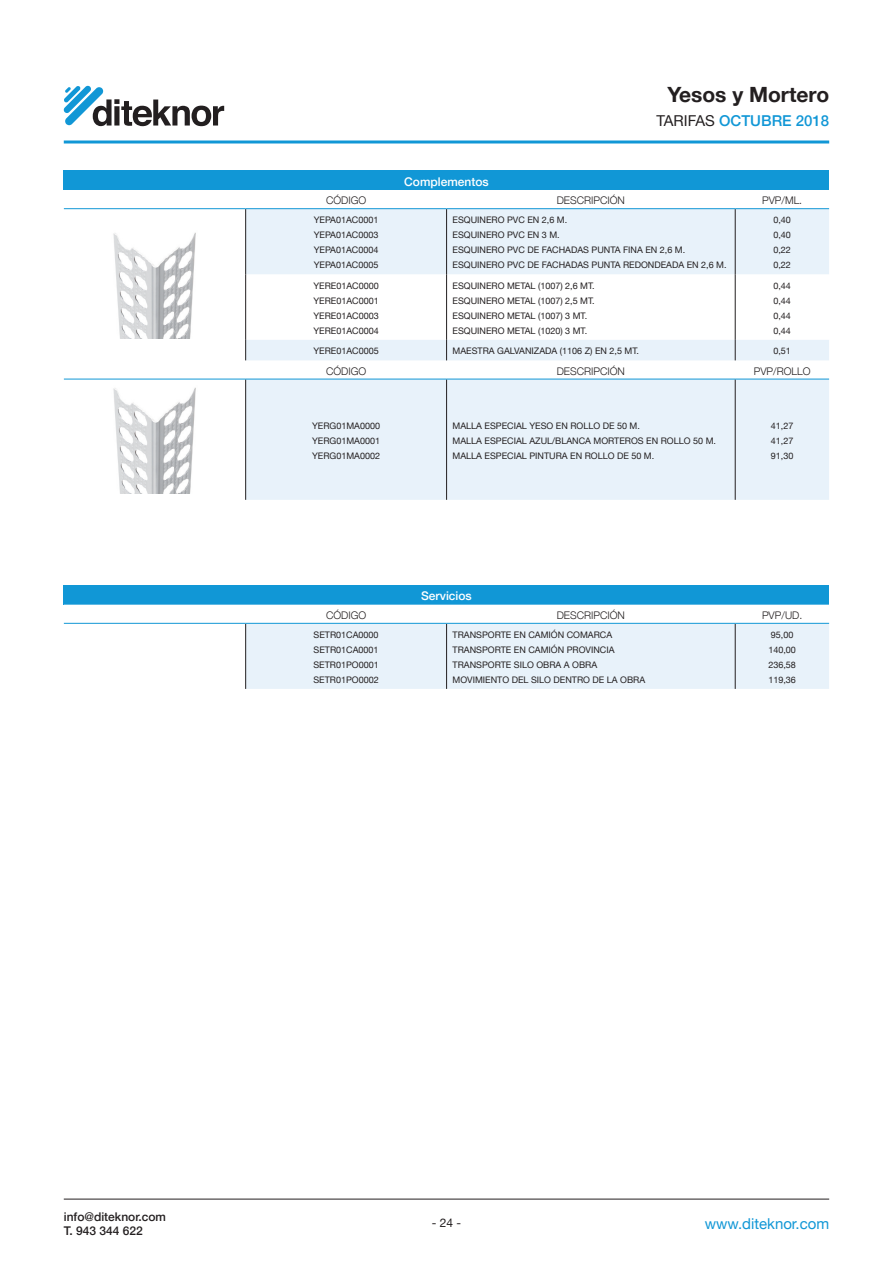
<style>
.page{position:relative;width:893px;height:1263px;background:#fff}
.page>*{position:absolute;margin:0;border:0;box-sizing:border-box;transform-origin:0 0}
.t1{font:700 21px "Helvetica Neue";color:#231f20}
.t2{font:500 15px "Helvetica Neue";color:#1197d6}
.t3{font:15px "Helvetica Neue";color:#1197d6}
.t4{font:500 12px/14.4px "Helvetica Neue";color:#231f20}
.t5{font:500 12px "Helvetica Neue";color:#fff}
.t6{font:12px "Helvetica Neue";color:#231f20}
.t7{font:300 10.5px "Helvetica Neue";color:#231f20}
.t8{font:9px/15px "Helvetica Neue";color:#231f20;text-align:justify}
.s1{font-weight:400;color:#231f20}
</style>
<div class="page">
<hr style="left:64px;top:140px;width:765px;height:3px;background:#1197d6">
<hr style="left:64px;top:1199px;width:765px;height:1px;background:#231f20">
<svg style="left:63px;top:86px;width:161px;height:40px"></svg>
<div style="left:64px;top:170px;width:765px;height:20px;background:#1197d6"></div>
<svg style="left:64px;top:209px;width:182px;height:170px"></svg>
<svg style="left:246px;top:209px;width:583px;height:291px;fill:#e8f2fa"></svg>
<hr style="left:245px;top:209px;width:1px;height:65px;background:#231f20">
<hr style="left:446px;top:209px;width:1px;height:65px;background:#231f20">
<hr style="left:735px;top:209px;width:1px;height:65px;background:#231f20">
<hr style="left:245px;top:274px;width:1px;height:66px;background:#231f20">
<hr style="left:446px;top:274px;width:1px;height:66px;background:#231f20">
<hr style="left:735px;top:274px;width:1px;height:66px;background:#231f20">
<svg style="left:245px;top:340px;width:1px;height:20px"></svg>
<svg style="left:446px;top:340px;width:1px;height:20px"></svg>
<svg style="left:735px;top:340px;width:1px;height:20px"></svg>
<hr style="left:245px;top:379px;width:1px;height:121px;background:#231f20">
<hr style="left:446px;top:379px;width:1px;height:121px;background:#231f20">
<hr style="left:735px;top:379px;width:1px;height:121px;background:#231f20">
<hr style="left:64px;top:208px;width:182px;height:1px;background:#1197d6">
<hr style="left:246px;top:208px;width:201px;height:1px;background:#1197d6">
<hr style="left:447px;top:208px;width:288px;height:1px;background:#1197d6">
<hr style="left:735px;top:208px;width:94px;height:1px;background:#1197d6">
<hr style="left:64px;top:379px;width:182px;height:1px;background:#1197d6">
<hr style="left:246px;top:379px;width:201px;height:1px;background:#1197d6">
<hr style="left:447px;top:379px;width:288px;height:1px;background:#1197d6">
<hr style="left:735px;top:379px;width:94px;height:1px;background:#1197d6">
<img style="left:112px;top:230px;width:86px;height:109px">
<img style="left:113px;top:387px;width:83px;height:107px">
<div style="left:64px;top:585px;width:765px;height:20px;background:#1197d6"></div>
<svg style="left:64px;top:622px;width:765px;height:67px"></svg>
<hr style="left:245px;top:624px;width:1px;height:65px;background:#231f20">
<hr style="left:446px;top:624px;width:1px;height:65px;background:#231f20">
<hr style="left:735px;top:624px;width:1px;height:65px;background:#231f20">
<hr style="left:64px;top:623px;width:182px;height:1px;background:#1197d6">
<hr style="left:246px;top:623px;width:201px;height:1px;background:#1197d6">
<hr style="left:447px;top:623px;width:288px;height:1px;background:#1197d6">
<hr style="left:735px;top:623px;width:94px;height:1px;background:#1197d6">
<h1 class="t1" style="left:667px;top:78px;width:163px">Yesos y Mortero</h1>
<h3 class="t5" style="left:404px;top:172px;width:86px">Complementos</h3>
<h2 class="t2" style="left:657px;top:109px;width:174px"><span class="s1">TARIFAS</span> OCTUBRE 2018</h2>
<p class="t7" style="left:326px;top:192px;width:42px">CÓDIGO</p>
<p class="t7" style="left:557px;top:192px;width:70px">DESCRIPCIÓN</p>
<p class="t7" style="left:762px;top:192px;width:42px">PVP/ML.</p>
<p class="t8" style="left:314px;top:213px;width:66px">YEPA01AC0001<br>YEPA01AC0003<br>YEPA01AC0004<br>YEPA01AC0005</p>
<p class="t8" style="left:453px;top:213px;width:276px;text-align:left">ESQUINERO PVC EN 2,6 M.<br>ESQUINERO PVC EN 3 M.<br>ESQUINERO PVC DE FACHADAS PUNTA FINA EN 2,6 M.<br>ESQUINERO PVC DE FACHADAS PUNTA REDONDEADA EN 2,6 M.</p>
<p class="t8" style="left:773px;top:213px;width:19px">0,40<br>0,40<br>0,22<br>0,22</p>
<p class="t8" style="left:313px;top:279px;width:67px">YERE01AC0000<br>YERE01AC0001<br>YERE01AC0003<br>YERE01AC0004</p>
<p class="t8" style="left:453px;top:279px;width:144px;text-align:left">ESQUINERO METAL (1007) 2,6 MT.<br>ESQUINERO METAL (1007) 2,5 MT.<br>ESQUINERO METAL (1007) 3 MT.<br>ESQUINERO METAL (1020) 3 MT.</p>
<p class="t8" style="left:773px;top:279px;width:19px">0,44<br>0,44<br>0,44<br>0,44</p>
<p class="t8" style="left:313px;top:344px;width:67px">YERE01AC0005</p>
<p class="t8" style="left:453px;top:344px;width:188px">MAESTRA GALVANIZADA (1106 Z) EN 2,5 MT.</p>
<p class="t8" style="left:773px;top:344px;width:19px">0,51</p>
<p class="t7" style="left:326px;top:363px;width:42px">CÓDIGO</p>
<p class="t7" style="left:557px;top:363px;width:70px">DESCRIPCIÓN</p>
<p class="t7" style="left:754px;top:363px;width:58px">PVP/ROLLO</p>
<p class="t8" style="left:312px;top:418px;width:70px">YERG01MA0000<br>YERG01MA0001<br>YERG01MA0002</p>
<p class="t8" style="left:453px;top:419px;width:265px;text-align:left">MALLA ESPECIAL YESO EN ROLLO DE 50 M.<br>MALLA ESPECIAL AZUL/BLANCA MORTEROS EN ROLLO 50 M.<br>MALLA ESPECIAL PINTURA EN ROLLO DE 50 M.</p>
<p class="t8" style="left:771px;top:419px;width:24px">41,27<br>41,27<br>91,30</p>
<h3 class="t5" style="left:421px;top:586px;width:52px">Servicios</h3>
<p class="t7" style="left:326px;top:607px;width:42px">CÓDIGO</p>
<p class="t7" style="left:557px;top:607px;width:70px">DESCRIPCIÓN</p>
<p class="t7" style="left:762px;top:607px;width:42px">PVP/UD.</p>
<p class="t8" style="left:313px;top:628px;width:67px">SETR01CA0000<br>SETR01CA0001<br>SETR01PO0001<br>SETR01PO0002</p>
<p class="t8" style="left:453px;top:628px;width:194px;text-align:left">TRANSPORTE EN CAMIÓN COMARCA<br>TRANSPORTE EN CAMIÓN PROVINCIA<br>TRANSPORTE SILO OBRA A OBRA<br>MOVIMIENTO DEL SILO DENTRO DE LA OBRA</p>
<p class="t8" style="left:768px;top:628px;width:29px;text-align:left">95,00<br>140,00<br>236,58<br>119,36</p>
<h3 class="t4" style="left:64px;top:1208px;width:104px">info@diteknor.com<br>T. 943 344 622</h3>
<h3 class="t6" style="left:432px;top:1214px;width:31px">- 24 -</h3>
<h2 class="t3" style="left:705px;top:1213px;width:126px">www.diteknor.com</h2>
</div>
